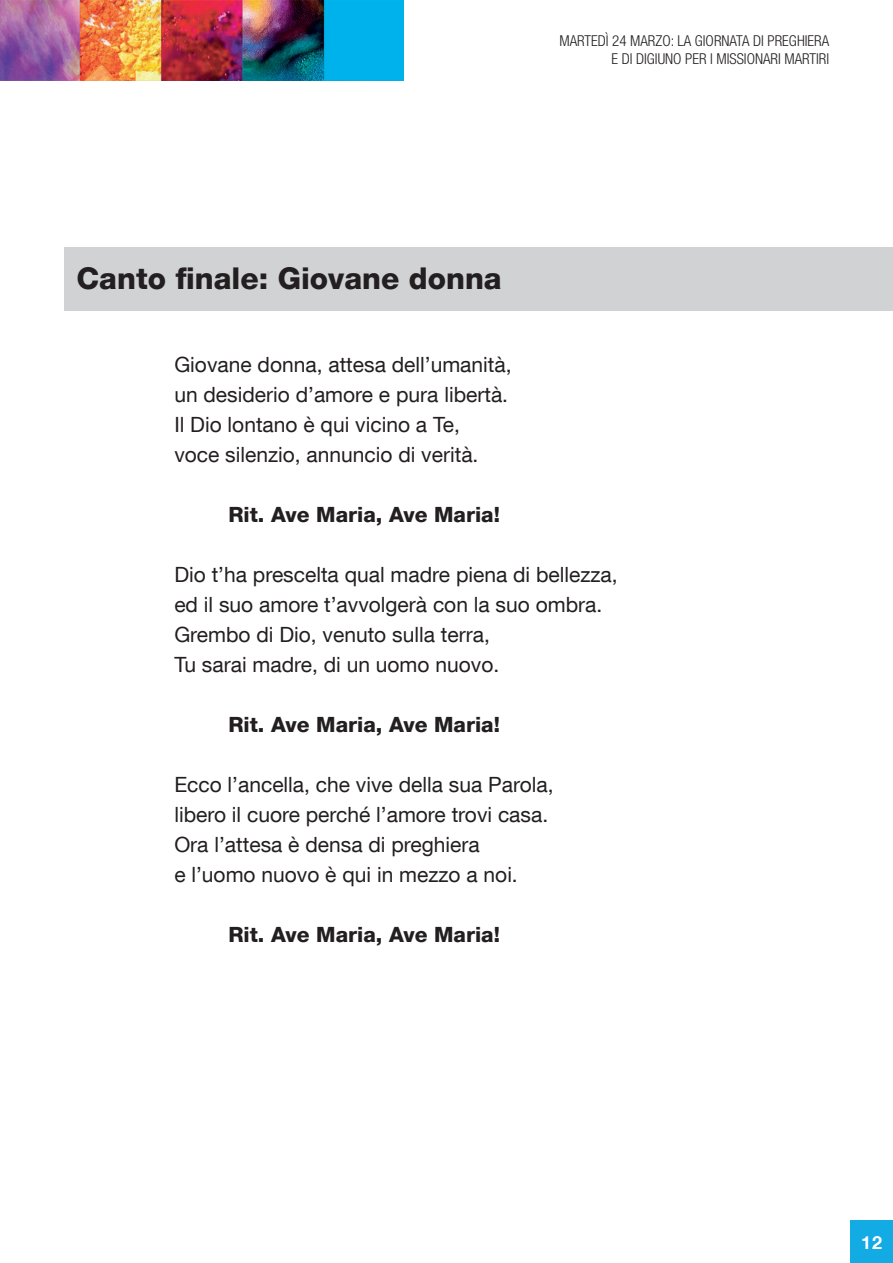
<style>
.page{position:relative;width:893px;height:1263px;background:#fff}
.page>*{position:absolute;margin:0;border:0;box-sizing:border-box;transform-origin:0 0}
.t1{font:800 30px "Helvetica Neue LT Com";color:#231f20}
.t2{font:21px/30px "Helvetica Neue LT Com";color:#231f20}
.t3{font:800 21px "Helvetica Neue LT Com";color:#231f20}
.t4{font:700 18px "Helvetica Neue LT Com";color:#fff}
.t5{font:300 condensed 15px/18px "Helvetica Neue LT Com";color:#231f20;text-align:right}
</style>
<div class="page">
<img style="left:0;top:0;width:404px;height:81px">
<div style="left:850px;top:1220px;width:43px;height:43px;background:#12abe3"></div>
<div style="left:64px;top:247px;width:829px;height:64px;background:#d1d2d4"></div>
<p class="t5" style="left:559px;top:31px;width:271px">MARTEDÌ 24 MARZO: LA GIORNATA DI PREGHIERA<br>E DI DIGIUNO PER I MISSIONARI MARTIRI</p>
<h1 class="t1" style="left:77px;top:261px;width:427px">Canto finale: Giovane donna</h1>
<p class="t2" style="left:174px;top:349px;width:339px">Giovane donna, attesa dell’umanità, un desiderio d’amore e pura libertà.<br>Il Dio lontano è qui vicino a Te,<br>voce silenzio, annuncio di verità.</p>
<p class="t3" style="left:228px;top:502px;width:273px">Rit. Ave Maria, Ave Maria!</p>
<p class="t2" style="left:174px;top:559px;width:445px">Dio t’ha prescelta qual madre piena di bellezza, ed il suo amore t’avvolgerà con la suo ombra.<br>Grembo di Dio, venuto sulla terra,<br>Tu sarai madre, di un uomo nuovo.</p>
<p class="t3" style="left:228px;top:712px;width:273px">Rit. Ave Maria, Ave Maria!</p>
<p class="t2" style="left:174px;top:769px;width:381px">Ecco l’ancella, che vive della sua Parola, libero il cuore perché l’amore trovi casa.<br>Ora l’attesa è densa di preghiera<br>e l’uomo nuovo è qui in mezzo a noi.</p>
<p class="t3" style="left:228px;top:922px;width:273px">Rit. Ave Maria, Ave Maria!</p>
<p class="t4" style="left:861px;top:1231px;width:22px">12</p>
</div>
